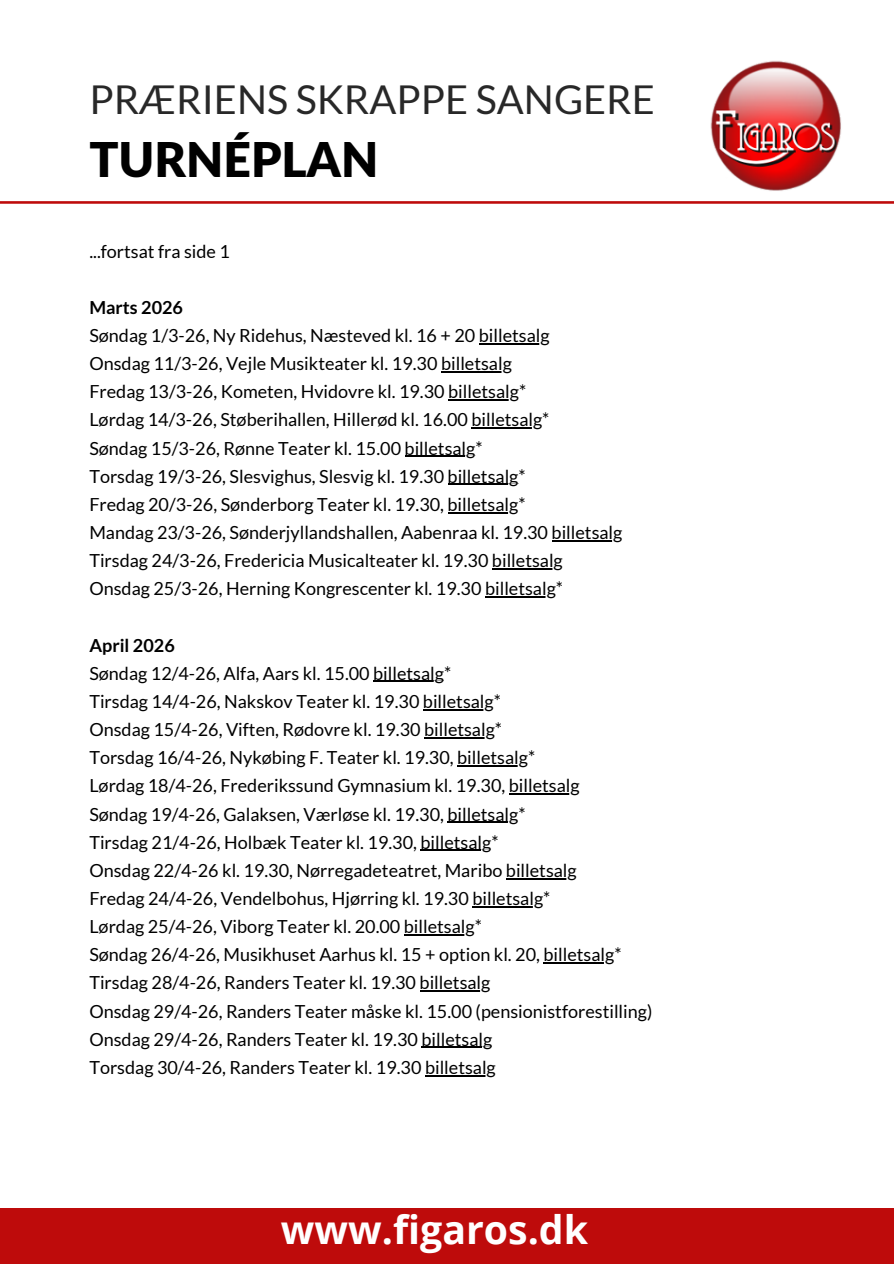
<style>
.page{position:relative;width:894px;height:1264px;background:#fff}
.page>*{position:absolute;margin:0;border:0;box-sizing:border-box;transform-origin:0 0}
.t1{font:900 48px "Lato Latin";color:#000}
.t2{font:39.75px "Lato";color:#282828}
.t3{font:700 39.3px "Open Sans";color:#fff}
.t4{font:18px "Lato";color:#000}
.t5{font:700 18px "Lato";color:#000}
</style>
<div class="page">
<svg style="left:0;top:201px;width:893px;height:3px;background:#c62b2b"></svg>
<img style="left:710px;top:60px;width:131px;height:131px">
<hr style="left:478px;top:343px;width:71px;height:1px;background:#000">
<hr style="left:441px;top:371px;width:70px;height:1px;background:#000">
<hr style="left:448px;top:399px;width:71px;height:1px;background:#000">
<hr style="left:471px;top:427px;width:71px;height:1px;background:#000">
<hr style="left:404px;top:455px;width:71px;height:2px;background:#000">
<hr style="left:447px;top:484px;width:71px;height:1px;background:#000">
<hr style="left:447px;top:512px;width:71px;height:1px;background:#000">
<hr style="left:551px;top:540px;width:71px;height:1px;background:#000">
<hr style="left:492px;top:568px;width:70px;height:1px;background:#000">
<hr style="left:485px;top:596px;width:70px;height:1px;background:#000">
<hr style="left:373px;top:681px;width:71px;height:1px;background:#000">
<hr style="left:423px;top:709px;width:70px;height:1px;background:#000">
<hr style="left:424px;top:737px;width:71px;height:1px;background:#000">
<hr style="left:457px;top:765px;width:71px;height:1px;background:#000">
<hr style="left:508px;top:793px;width:71px;height:1px;background:#000">
<hr style="left:447px;top:821px;width:71px;height:1px;background:#000">
<hr style="left:420px;top:849px;width:71px;height:2px;background:#000">
<hr style="left:506px;top:878px;width:70px;height:1px;background:#000">
<hr style="left:472px;top:906px;width:71px;height:1px;background:#000">
<hr style="left:404px;top:934px;width:70px;height:1px;background:#000">
<hr style="left:543px;top:962px;width:71px;height:1px;background:#000">
<hr style="left:419px;top:990px;width:71px;height:1px;background:#000">
<hr style="left:421px;top:1046px;width:71px;height:1px;background:#000">
<hr style="left:425px;top:1074px;width:70px;height:2px;background:#000">
<div style="left:0;top:1207px;width:893px;height:56px;background:#be0b0b"></div>
<h2 class="t2" style="left:89px;top:75px;width:567px">PRÆRIENS SKRAPPE SANGERE</h2>
<p class="t1" style="left:89px;top:138px;width:290px">TURNÉPLAN</p>
<p class="t4" style="left:89px;top:240px;width:142px">...fortsat fra side 1</p>
<p class="t5" style="left:89px;top:296px;width:95px">Marts 2026</p>
<p class="t4" style="left:89px;top:324px;width:461px">Søndag 1/3-26, Ny Ridehus, Næsteved kl. 16 + 20 billetsalg</p>
<p class="t4" style="left:89px;top:352px;width:424px">Onsdag 11/3-26, Vejle Musikteater kl. 19.30 billetsalg</p>
<p class="t4" style="left:89px;top:380px;width:438px">Fredag 13/3-26, Kometen, Hvidovre kl. 19.30 billetsalg*</p>
<p class="t4" style="left:89px;top:408px;width:461px">Lørdag 14/3-26, Støberihallen, Hillerød kl. 16.00 billetsalg*</p>
<p class="t4" style="left:89px;top:437px;width:394px">Søndag 15/3-26, Rønne Teater kl. 15.00 billetsalg*</p>
<p class="t4" style="left:89px;top:465px;width:437px">Torsdag 19/3-26, Slesvighus, Slesvig kl. 19.30 billetsalg*</p>
<p class="t4" style="left:89px;top:493px;width:437px">Fredag 20/3-26, Sønderborg Teater kl. 19.30, billetsalg*</p>
<p class="t4" style="left:89px;top:521px;width:534px">Mandag 23/3-26, Sønderjyllandshallen, Aabenraa kl. 19.30 billetsalg</p>
<p class="t4" style="left:89px;top:549px;width:475px">Tirsdag 24/3-26, Fredericia Musicalteater kl. 19.30 billetsalg</p>
<p class="t4" style="left:89px;top:577px;width:475px">Onsdag 25/3-26, Herning Kongrescenter kl. 19.30 billetsalg*</p>
<p class="t5" style="left:89px;top:634px;width:87px">April 2026</p>
<p class="t4" style="left:89px;top:662px;width:363px">Søndag 12/4-26, Alfa, Aars kl. 15.00 billetsalg*</p>
<p class="t4" style="left:89px;top:690px;width:413px">Tirsdag 14/4-26, Nakskov Teater kl. 19.30 billetsalg*</p>
<p class="t4" style="left:89px;top:718px;width:414px">Onsdag 15/4-26, Viften, Rødovre kl. 19.30 billetsalg*</p>
<p class="t4" style="left:89px;top:746px;width:447px">Torsdag 16/4-26, Nykøbing F. Teater kl. 19.30, billetsalg*</p>
<p class="t4" style="left:89px;top:774px;width:491px">Lørdag 18/4-26, Frederikssund Gymnasium kl. 19.30, billetsalg</p>
<p class="t4" style="left:89px;top:802px;width:437px">Søndag 19/4-26, Galaksen, Værløse kl. 19.30, billetsalg*</p>
<p class="t4" style="left:89px;top:831px;width:410px">Tirsdag 21/4-26, Holbæk Teater kl. 19.30, billetsalg*</p>
<p class="t4" style="left:89px;top:859px;width:488px">Onsdag 22/4-26 kl. 19.30, Nørregadeteatret, Maribo billetsalg</p>
<p class="t4" style="left:89px;top:887px;width:462px">Fredag 24/4-26, Vendelbohus, Hjørring kl. 19.30 billetsalg*</p>
<p class="t4" style="left:89px;top:915px;width:394px">Lørdag 25/4-26, Viborg Teater kl. 20.00 billetsalg*</p>
<p class="t4" style="left:89px;top:943px;width:533px">Søndag 26/4-26, Musikhuset Aarhus kl. 15 + option kl. 20, billetsalg*</p>
<p class="t4" style="left:89px;top:971px;width:402px">Tirsdag 28/4-26, Randers Teater kl. 19.30 billetsalg</p>
<p class="t4" style="left:89px;top:999px;width:564px">Onsdag 29/4-26, Randers Teater måske kl. 15.00 (pensionistforestilling)</p>
<p class="t4" style="left:89px;top:1027px;width:404px">Onsdag 29/4-26, Randers Teater kl. 19.30 billetsalg</p>
<p class="t4" style="left:89px;top:1056px;width:408px">Torsdag 30/4-26, Randers Teater kl. 19.30 billetsalg</p>
<h3 class="t3" style="left:281px;top:1202px;width:308px">www.figaros.dk</h3>
</div>
